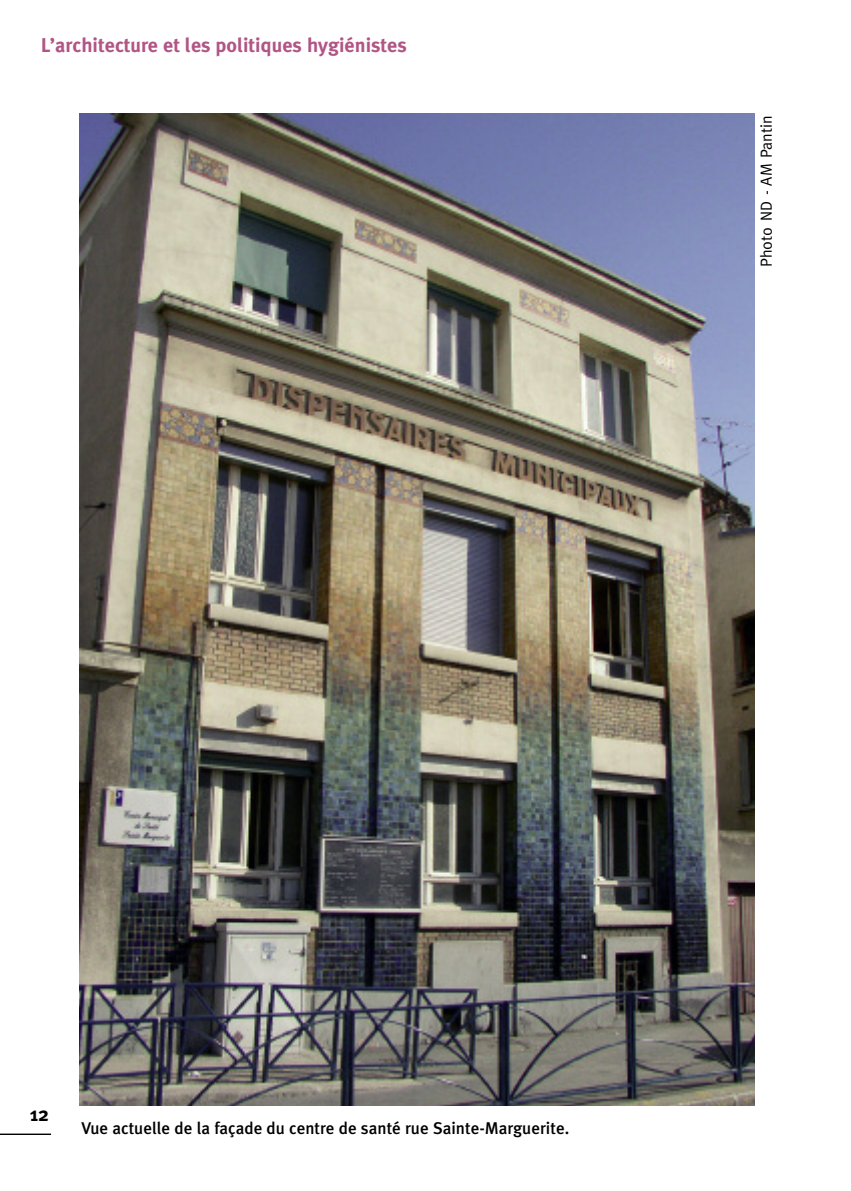
<style>
.page{position:relative;width:851px;height:1191px;background:#fff}
.page>*{position:absolute;margin:0;border:0;box-sizing:border-box;transform-origin:0 0}
.t1{font:700 20px "Meta Plus";color:#b15585}
.t2{font:700 20px "Meta Plus";color:#000}
.t3{font:500 17px "Meta Plus";color:#000}
.t4{font:16px "Meta";color:#000}
</style>
<div class="page">
<hr style="left:0;top:1133px;width:51px;height:2px;background:#000">
<img style="left:79px;top:113px;width:675px;height:993px">
<p class="t1" style="left:41px;top:33px;width:367px">L’architecture et les politiques hygiénistes</p>
<p class="t4" style="left:757px;top:267px;width:153px;rotate:-90deg">Photo ND - AM Pantin</p>
<p class="t2" style="left:30px;top:1102px;width:20px">12</p>
<p class="t3" style="left:81px;top:1118px;width:489px">Vue actuelle de la façade du centre de santé rue Sainte-Marguerite.</p>
</div>
